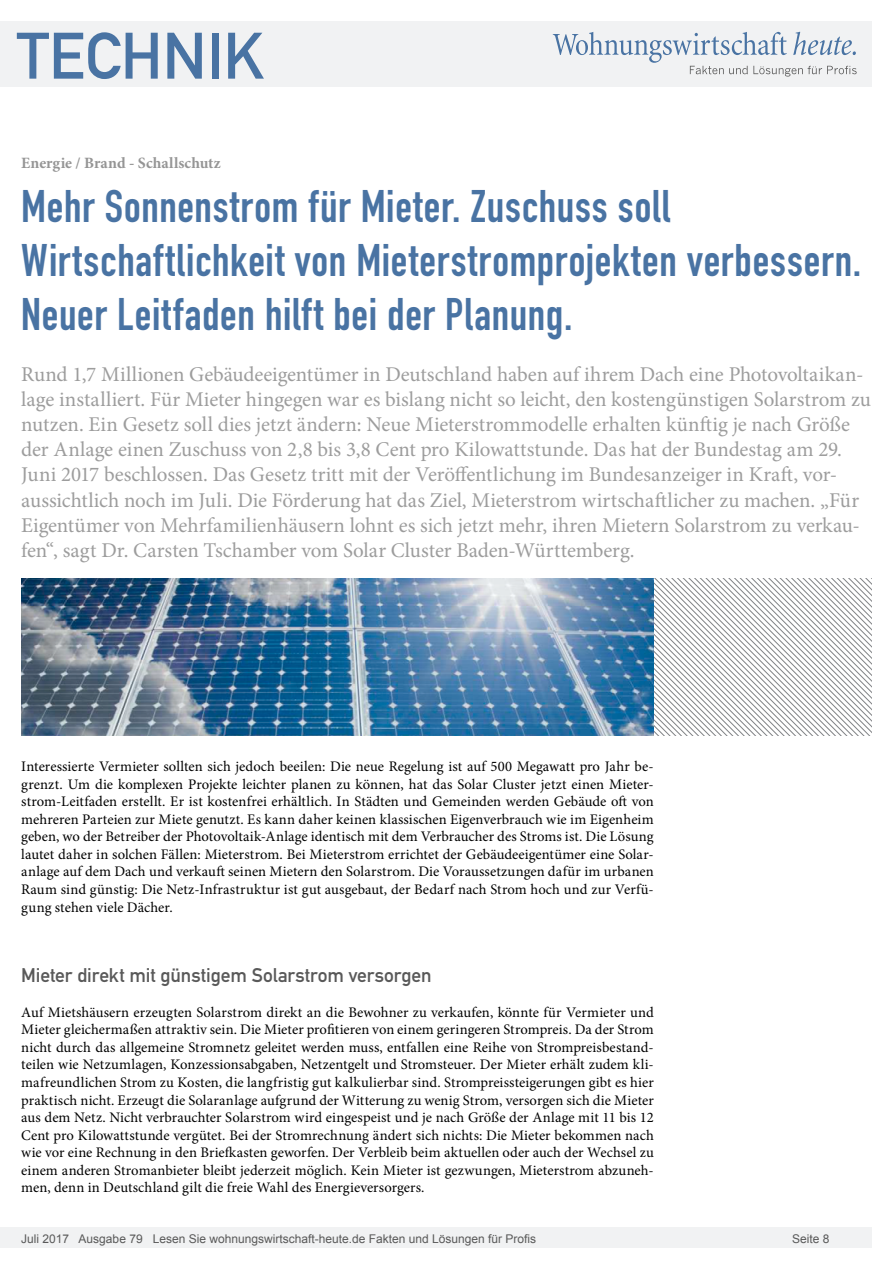
<style>
.page{position:relative;width:893px;height:1263px;background:#fff}
.page>*{position:absolute;margin:0;border:0;box-sizing:border-box;transform-origin:0 0}
.t1{font:64.5px "DIN Mittelschrift";color:#4973a3}
.Überschrift_Groß{font:45px/54px "DIN Engschrift";letter-spacing:.015em;color:#4973a3}
.Anlesetext{font:21px/25.2px "Minion Pro";letter-spacing:-.005em;color:#9d9d9d}
.Überschrift_Grau{font:19.5px "DIN Mittelschrift";letter-spacing:-.005em;color:#595959}
.Kategorie{font:700 15.75px "Minion Pro";letter-spacing:.005em;color:#959595}
.Fließtext_erste_Zeil{font:14.7px/17.5px "Minion Pro";letter-spacing:.005em;color:#000;text-align:justify}
.t2{font:12px "Arial";color:#595959}
</style>
<div class="page">
<div style="left:0;top:1227px;width:872px;height:20px;background:#f1f2f3"></div>
<div style="left:0;top:21px;width:872px;height:66px;background:#f1f2f3"></div>
<svg style="left:553px;top:32px;width:304px;height:45px"></svg>
<svg style="left:654px;top:578px;width:218px;height:158px"></svg>
<img style="left:21px;top:578px;width:633px;height:158px">
<h1 class="t1" style="left:17px;top:18px;width:249px">TECHNIK</h1>
<p class="Kategorie" style="left:21px;top:152px;width:201px">Energie / Brand - Schallschutz</p>
<p class="Überschrift_Groß" style="left:21px;top:180px;width:842px">Mehr Sonnenstrom für Mieter. Zuschuss soll<br>Wirtschaftlichkeit von Mieterstromprojekten verbessern.<br>Neuer Leitfaden hilft bei der Planung.</p>
<p class="Anlesetext" style="left:21px;top:361px;width:851px">Rund 1,7 Millionen Gebäudeeigentümer in Deutschland haben auf ihrem Dach eine Photovoltaikan&shy;lage installiert. Für Mieter hingegen war es bislang nicht so leicht, den kostengünstigen Solarstrom zu nutzen. Ein Gesetz soll dies jetzt ändern: Neue Mieterstrommodelle erhalten künftig je nach Größe der Anlage einen Zuschuss von 2,8 bis 3,8 Cent pro Kilowattstunde. Das hat der Bundestag am 29.<br>Juni 2017 beschlossen. Das Gesetz tritt mit der Veröffentlichung im Bundesanzeiger in Kraft, vor&shy;aussichtlich noch im Juli. Die Förderung hat das Ziel, Mieterstrom wirtschaftlicher zu machen. „Für Eigentümer von Mehrfamilienhäusern lohnt es sich jetzt mehr, ihren Mietern Solarstrom zu verkau&shy;fen“, sagt Dr. Carsten Tschamber vom Solar Cluster Baden-Württemberg.</p>
<p class="Fließtext_erste_Zeil" style="left:21px;top:758px;width:634px">Interessierte Vermieter sollten sich jedoch beeilen: Die neue Regelung ist auf 500 Megawatt pro Jahr be&shy;grenzt. Um die komplexen Projekte leichter planen zu können, hat das Solar Cluster jetzt einen Mieter&shy;strom-Leitfaden erstellt. Er ist kostenfrei erhältlich. In Städten und Gemeinden werden Gebäude oft von mehreren Parteien zur Miete genutzt. Es kann daher keinen klassischen Eigenverbrauch wie im Eigenheim geben, wo der Betreiber der Photovoltaik-Anlage identisch mit dem Verbraucher des Stroms ist. Die Lösung lautet daher in solchen Fällen: Mieterstrom. Bei Mieterstrom errichtet der Gebäudeeigentümer eine Solar&shy;anlage auf dem Dach und verkauft seinen Mietern den Solarstrom. Die Voraussetzungen dafür im urbanen Raum sind günstig: Die Netz-Infrastruktur ist gut ausgebaut, der Bedarf nach Strom hoch und zur Verfü&shy;gung stehen viele Dächer.</p>
<p class="Überschrift_Grau" style="left:21px;top:963px;width:412px">Mieter direkt mit günstigem Solarstrom versorgen</p>
<p class="Fließtext_erste_Zeil" style="left:21px;top:1003px;width:634px">Auf Mietshäusern erzeugten Solarstrom direkt an die Bewohner zu verkaufen, könnte für Vermieter und Mieter gleichermaßen attraktiv sein. Die Mieter profitieren von einem geringeren Strompreis. Da der Strom nicht durch das allgemeine Stromnetz geleitet werden muss, entfallen eine Reihe von Strompreisbestand&shy;teilen wie Netzumlagen, Konzessionsabgaben, Netzentgelt und Stromsteuer. Der Mieter erhält zudem kli&shy;mafreundlichen Strom zu Kosten, die langfristig gut kalkulierbar sind. Strompreissteigerungen gibt es hier praktisch nicht. Erzeugt die Solaranlage aufgrund der Witterung zu wenig Strom, versorgen sich die Mieter aus dem Netz. Nicht verbrauchter Solarstrom wird eingespeist und je nach Größe der Anlage mit 11 bis 12<br>Cent pro Kilowattstunde vergütet. Bei der Stromrechnung ändert sich nichts: Die Mieter bekommen nach wie vor eine Rechnung in den Briefkasten geworfen. Der Verbleib beim aktuellen oder auch der Wechsel zu einem anderen Stromanbieter bleibt jederzeit möglich. Kein Mieter ist gezwungen, Mieterstrom abzuneh&shy;men, denn in Deutschland gilt die freie Wahl des Energieversorgers.</p>
<p class="t2" style="left:21px;top:1230px;width:516px">Juli 2017 Ausgabe 79 Lesen Sie wohnungswirtschaft-heute.de Fakten und Lösungen für Profis</p>
<p class="t2" style="left:792px;top:1231px;width:39px">Seite 8</p>
</div>
